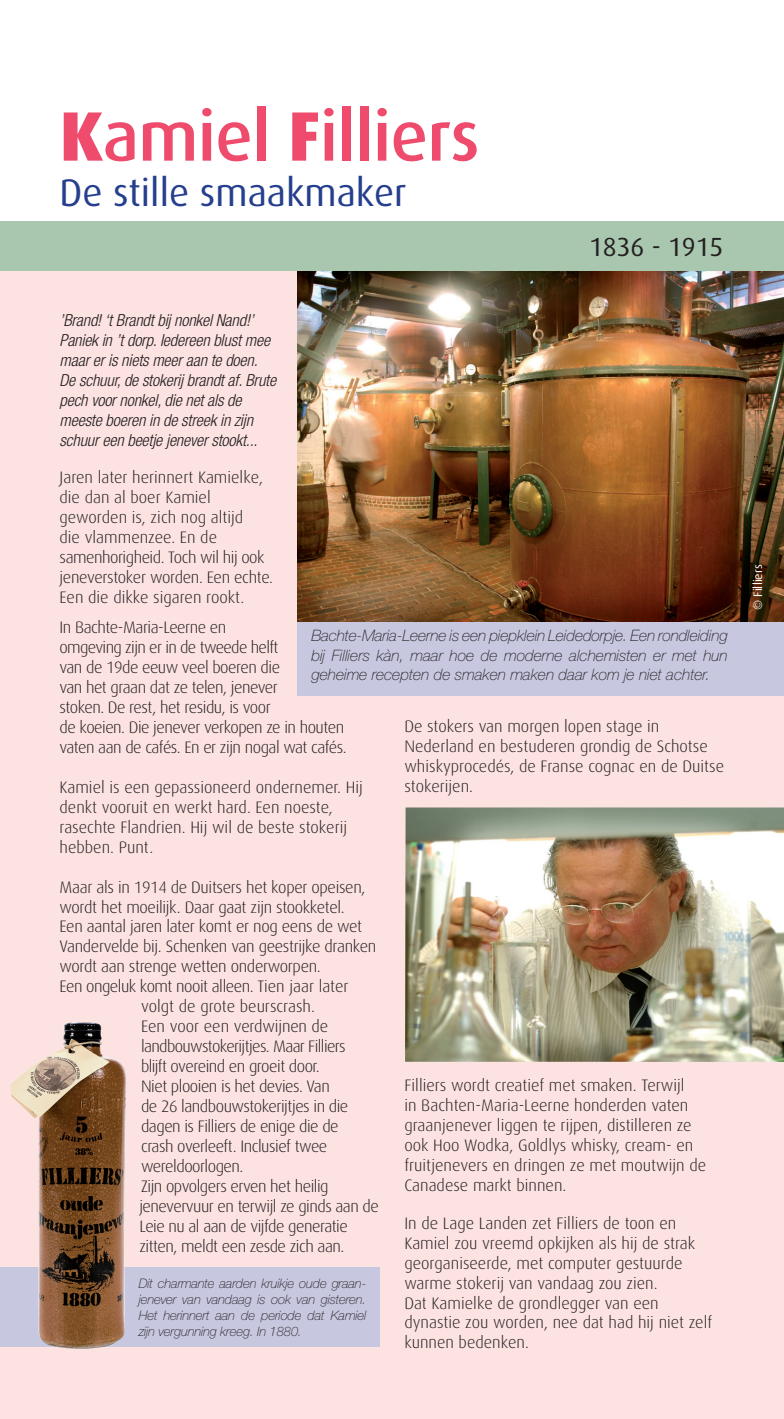
<style>
.page{position:relative;width:784px;height:1419px;background:#fff}
.page>*{position:absolute;margin:0;border:0;box-sizing:border-box;transform-origin:0 0}
.t1{font:500 70px "Dax";letter-spacing:-.01em;color:#ef4c6d}
.t2{font:38.5px "Dax";color:#253f8e}
.t3{font:26.25px "Dax";color:#231f20}
.t4{font:300 16.62px/19.9px "Dax";letter-spacing:-.015em;color:#231f20}
.t5{font:italic 300 condensed 16.62px/19.9px "Helvetica Neue";letter-spacing:-.01em;color:#231f20}
.t6{font:300 16.62px "Dax";letter-spacing:-.04em;color:#231f20}
.t7{font:italic 100 15.75px/19.2px "Helvetica Neue";letter-spacing:-.005em;color:#231f20;text-align:justify}
.t8{font:italic 100 13.12px/15.8px "Helvetica Neue";letter-spacing:-.01em;color:#231f20;text-align:justify}
.t9{font:12.25px "Dax";color:#fff}
.s1{font-weight:800}
</style>
<div class="page">
<div style="left:0;top:221px;width:784px;height:1198px;background:#fce2e1"></div>
<div style="left:0;top:221px;width:784px;height:50px;background:#a9c6ae"></div>
<div style="left:298px;top:622px;width:486px;height:73px;background:#c7c7e0"></div>
<img style="left:298px;top:271px;width:486px;height:351px">
<div style="left:0;top:1267px;width:379px;height:80px;background:#c7c7e0"></div>
<img style="left:11px;top:1022px;width:116px;height:327px">
<img style="left:405px;top:807px;width:379px;height:255px">
<h1 class="t1" style="left:60px;top:97px;width:421px"><span class="s1">K</span>amiel <span class="s1">F</span>illiers</h1>
<h2 class="t2" style="left:60px;top:171px;width:348px">De stille smaakmaker</h2>
<h3 class="t3" style="left:589px;top:232px;width:136px">1836 - 1915</h3>
<h3 class="t3" style="left:617px;top:232px;width:29px">92</h3>
<h3 class="t3" style="left:696px;top:232px;width:29px">74</h3>
<p class="t5" style="left:60px;top:310px;width:218px">’Brand! ‘t Brandt bij nonkel Nand!’ Paniek in ’t dorp. Iedereen blust mee maar er is niets meer aan te doen.<br>De schuur, de stokerij brandt af. Brute pech voor nonkel, die net als de meeste boeren in de streek in zijn schuur een beetje jenever stookt...</p>
<p class="t4" style="left:60px;top:467px;width:215px">Jaren later herinnert Kamielke, die dan al boer Kamiel geworden is, zich nog altijd<br>die vlammenzee. En de samenhorigheid. Toch wil hij ook jeneverstoker worden. Een echte.<br>Een die dikke sigaren rookt.</p>
<p class="t4" style="left:60px;top:618px;width:288px">In Bachte-Maria-Leerne en<br>omgeving zijn er in de tweede helft<br>van de 19de eeuw veel boeren die<br>van het graan dat ze telen, jenever<br>stoken. De rest, het residu, is voor<br>de koeien. Die jenever verkopen ze in houten vaten aan de cafés. En er zijn nogal wat cafés.</p>
<p class="t4" style="left:60px;top:777px;width:305px">Kamiel is een gepassioneerd ondernemer. Hij denkt vooruit en werkt hard. Een noeste, rasechte Flandrien. Hij wil de beste stokerij hebben. Punt.</p>
<p class="t4" style="left:60px;top:877px;width:307px">Maar als in 1914 de Duitsers het koper opeisen,</p>
<p class="t4" style="left:60px;top:897px;width:287px">wordt het moeilijk. Daar gaat zijn stookketel.</p>
<p class="t4" style="left:60px;top:917px;width:304px">Een aantal jaren later komt er nog eens de wet</p>
<p class="t4" style="left:60px;top:937px;width:318px">Vandervelde bij. Schenken van geestrijke dranken</p>
<p class="t4" style="left:60px;top:957px;width:263px">wordt aan strenge wetten onderworpen.</p>
<p class="t4" style="left:60px;top:977px;width:290px">Een ongeluk komt nooit alleen. Tien jaar later</p>
<p class="t4" style="left:141px;top:997px;width:175px">volgt de grote beurscrash.</p>
<p class="t4" style="left:141px;top:1017px;width:188px">Een voor een verdwijnen de</p>
<p class="t6" style="left:141px;top:1037px;width:206px">landbouwstokerijtjes. Maar Filliers</p>
<p class="t4" style="left:141px;top:1056px;width:180px">blijft overeind en groeit door.</p>
<p class="t4" style="left:141px;top:1076px;width:190px">Niet plooien is het devies. Van</p>
<p class="t4" style="left:141px;top:1096px;width:209px">de 26 landbouwstokerijtjes in die</p>
<p class="t4" style="left:141px;top:1116px;width:199px">dagen is Filliers de enige die de</p>
<p class="t4" style="left:141px;top:1136px;width:188px">crash overleeft. Inclusief twee</p>
<p class="t4" style="left:141px;top:1156px;width:104px">wereldoorlogen.</p>
<p class="t4" style="left:141px;top:1176px;width:189px">Zijn opvolgers erven het heilig</p>
<p class="t4" style="left:139px;top:1196px;width:241px">jenevervuur en terwijl ze ginds aan de</p>
<p class="t4" style="left:139px;top:1216px;width:210px">Leie nu al aan de vijfde generatie</p>
<p class="t4" style="left:139px;top:1236px;width:206px">zitten, meldt een zesde zich aan.</p>
<p class="t7" style="left:311px;top:626px;width:418px">Bachte-Maria-Leerne is een piepklein Leidedorpje. Een rondleiding bij Filliers kàn, maar hoe de moderne alchemisten er met hun geheime recepten de smaken maken daar kom je niet achter.</p>
<p class="t4" style="left:404px;top:717px;width:321px">De stokers van morgen lopen stage in Nederland en bestuderen grondig de Schotse whiskyprocedés, de Franse cognac en de Duitse stokerijen.</p>
<p class="t4" style="left:404px;top:1076px;width:303px">Filliers wordt creatief met smaken. Terwijl<br>in Bachten-Maria-Leerne honderden vaten graanjenever liggen te rijpen, distilleren ze ook Hoo Wodka, Goldlys whisky, cream- en fruitjenevers en dringen ze met moutwijn de Canadese markt binnen.</p>
<p class="t4" style="left:404px;top:1213px;width:309px">In de Lage Landen zet Filliers de toon en Kamiel zou vreemd opkijken als hij de strak georganiseerde, met computer gestuurde warme stokerij van vandaag zou zien.<br>Dat Kamielke de grondlegger van een dynastie zou worden, nee dat had hij niet zelf kunnen bedenken.</p>
<p class="t8" style="left:139px;top:1276px;width:229px">Dit charmante aarden kruikje oude graan&shy;jenever van vandaag is ook van gisteren.<br>Het herinnert aan de periode dat Kamiel zijn vergunning kreeg. In 1880.</p>
<p class="t9" style="left:751px;top:610px;width:48px;rotate:-90deg">© Filliers</p>
</div>
